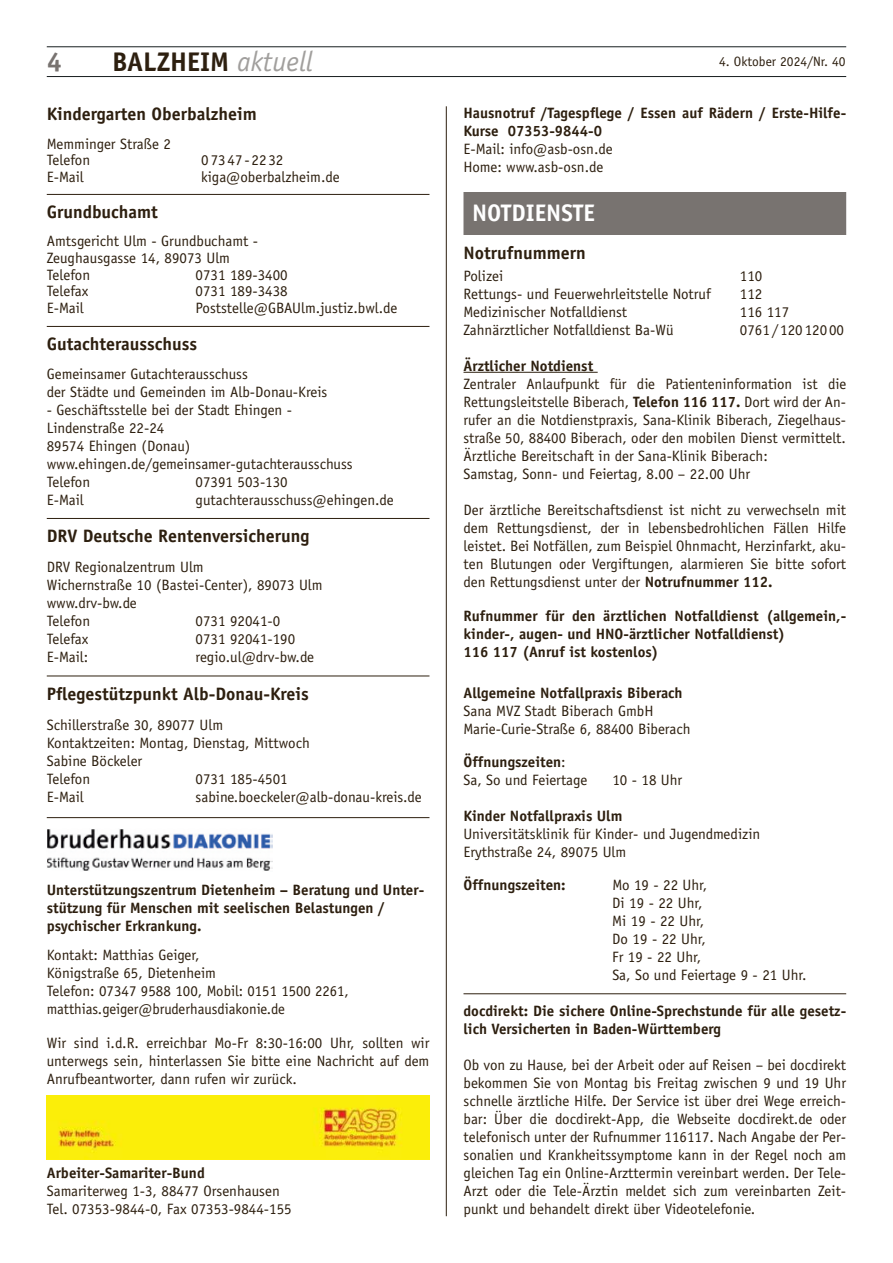
<style>
.page{position:relative;width:893px;height:1263px;background:#fff}
.page>*{position:absolute;margin:0;border:0;box-sizing:border-box;transform-origin:0 0}
.t1{font:700 27px "Officina Sans";color:#2d1f0f}
.t2{font:700 27px "Officina Sans";color:#787370}
.t3{font:700 24px "Officina Sans";color:#fff}
.t4{font:700 18px "Officina Sans";color:#2d1f0f}
.t5{font:15px/18px "Officina Sans";color:#2d1f0f}
.t6{font:700 15px/18px "Officina Sans";color:#2d1f0f}
.t7{font:13.5px "Officina Sans";color:#2d1f0f}
.s1{font-weight:400;font-style:italic;font-size:28.35px;color:#a19f9d}
.s2{font-weight:700}
</style>
<div class="page">
<hr style="left:47px;top:76px;width:799px;height:1px;background:#171d1f">
<hr style="left:47px;top:47px;width:799px;height:1px;background:#171d1f">
<hr style="left:446px;top:106px;width:1px;height:1110px;background:#2d1f0f">
<hr style="left:463px;top:372px;width:135px;height:1px;background:#2d1f0f">
<hr style="left:463px;top:993px;width:383px;height:1px;background:#2d1f0f">
<div style="left:463px;top:192px;width:383px;height:43px;background:#787370"></div>
<hr style="left:47px;top:194px;width:382px;height:1px;background:#2d1f0f">
<hr style="left:47px;top:326px;width:382px;height:1px;background:#2d1f0f">
<hr style="left:47px;top:518px;width:382px;height:1px;background:#2d1f0f">
<hr style="left:47px;top:676px;width:382px;height:1px;background:#2d1f0f">
<hr style="left:47px;top:817px;width:382px;height:1px;background:#2d1f0f">
<img style="left:47px;top:829px;width:226px;height:42px">
<img style="left:47px;top:1095px;width:382px;height:65px">
<h1 class="t2" style="left:47px;top:45px;width:17px">4</h1>
<h1 class="t1" style="left:112px;top:45px;width:202px">BALZHEIM <span class="s1">aktuell</span></h1>
<p class="t7" style="left:719px;top:53px;width:128px">4. Oktober 2024/Nr. 40</p>
<p class="t6" style="left:463px;top:104px;width:384px">Hausnotruf /Tagespflege / Essen auf Rädern / Erste-Hilfe-<br>Kurse 07353-9844-0</p>
<p class="t5" style="left:463px;top:140px;width:151px">E-Mail: info@asb-osn.de<br>Home: www.asb-osn.de</p>
<h2 class="t3" style="left:472px;top:198px;width:125px">NOTDIENSTE</h2>
<p class="t4" style="left:463px;top:241px;width:124px">Notrufnummern</p>
<p class="t5" style="left:463px;top:267px;width:41px">Polizei</p>
<p class="t5" style="left:740px;top:267px;width:24px">110</p>
<p class="t5" style="left:463px;top:285px;width:249px">Rettungs- und Feuerwehrleitstelle Notruf</p>
<p class="t5" style="left:740px;top:285px;width:24px">112</p>
<p class="t5" style="left:463px;top:303px;width:165px">Medizinischer Notfalldienst</p>
<p class="t5" style="left:740px;top:303px;width:51px">116 117</p>
<p class="t5" style="left:463px;top:321px;width:212px">Zahnärztlicher Notfalldienst Ba-Wü</p>
<p class="t5" style="left:740px;top:321px;width:106px">0761/12012000</p>
<p class="t6" style="left:463px;top:356px;width:131px">Ärztlicher Notdienst</p>
<p class="t5" style="left:463px;top:375px;width:384px">Zentraler Anlaufpunkt für die Patienteninformation ist die Rettungsleitstelle Biberach, <span class="s2">Telefon 116 117.</span> Dort wird der An&shy;rufer an die Notdienstpraxis, Sana-Klinik Biberach, Ziegelhaus&shy;straße 50, 88400 Biberach, oder den mobilen Dienst vermittelt.<br>Ärztliche Bereitschaft in der Sana-Klinik Biberach:<br>Samstag, Sonn- und Feiertag, 8.00 – 22.00 Uhr</p>
<p class="t5" style="left:463px;top:501px;width:384px;text-align:justify">Der ärztliche Bereitschaftsdienst ist nicht zu verwechseln mit dem Rettungsdienst, der in lebensbedrohlichen Fällen Hilfe leistet. Bei Notfällen, zum Beispiel Ohnmacht, Herzinfarkt, aku&shy;ten Blutungen oder Vergiftungen, alarmieren Sie bitte sofort den Rettungsdienst unter der <span class="s2">Notrufnummer 112.</span></p>
<p class="t6" style="left:463px;top:607px;width:384px">Rufnummer für den ärztlichen Notfalldienst (allgemein,- kinder-, augen- und HNO-ärztlicher Notfalldienst)<br>116 117 (Anruf ist kostenlos)</p>
<p class="t6" style="left:463px;top:683px;width:221px">Allgemeine Notfallpraxis Biberach</p>
<p class="t5" style="left:463px;top:702px;width:229px">Sana MVZ Stadt Biberach GmbH<br>Marie-Curie-Straße 6, 88400 Biberach</p>
<p class="t5" style="left:463px;top:753px;width:125px"><span class="s2">Öffnungszeiten</span>:<br>Sa, So und Feiertage</p>
<p class="t4" style="left:47px;top:103px;width:212px">Kindergarten Oberbalzheim</p>
<p class="t5" style="left:47px;top:136px;width:126px;line-height:16.5px">Memminger Straße 2<br>Telefon</p>
<p class="t5" style="left:201px;top:151px;width:84px">07347-2232</p>
<p class="t5" style="left:47px;top:168px;width:38px">E-Mail</p>
<p class="t5" style="left:201px;top:168px;width:140px">kiga@oberbalzheim.de</p>
<p class="t4" style="left:47px;top:201px;width:113px">Grundbuchamt</p>
<p class="t5" style="left:47px;top:233px;width:213px;line-height:16.5px">Amtsgericht Ulm - Grundbuchamt -<br>Zeughausgasse 14, 89073 Ulm<br>Telefon</p>
<p class="t5" style="left:196px;top:265px;width:94px">0731 189-3400</p>
<p class="t5" style="left:47px;top:282px;width:43px">Telefax</p>
<p class="t5" style="left:196px;top:282px;width:94px">0731 189-3438</p>
<p class="t5" style="left:47px;top:298px;width:38px">E-Mail</p>
<p class="t5" style="left:196px;top:298px;width:203px">Poststelle@GBAUlm.justiz.bwl.de</p>
<p class="t4" style="left:47px;top:333px;width:152px">Gutachterausschuss</p>
<p class="t5" style="left:47px;top:364px;width:282px">Gemeinsamer Gutachterausschuss<br>der Städte und Gemeinden im Alb-Donau-Kreis</p>
<p class="t5" style="left:47px;top:400px;width:307px">- Geschäftsstelle bei der Stadt Ehingen -<br>Lindenstraße 22-24<br>89574 Ehingen (Donau) www.ehingen.de/gemeinsamer-gutachterausschuss<br>Telefon</p>
<p class="t5" style="left:196px;top:472px;width:94px">07391 503-130</p>
<p class="t5" style="left:47px;top:490px;width:38px">E-Mail</p>
<p class="t5" style="left:196px;top:490px;width:200px">gutachterausschuss@ehingen.de</p>
<p class="t4" style="left:47px;top:525px;width:264px">DRV Deutsche Rentenversicherung</p>
<p class="t5" style="left:47px;top:558px;width:277px">DRV Regionalzentrum Ulm<br>Wichernstraße 10 (Bastei-Center), 89073 Ulm www.drv-bw.de<br>Telefon</p>
<p class="t5" style="left:196px;top:612px;width:86px">0731 92041-0</p>
<p class="t5" style="left:47px;top:630px;width:43px">Telefax</p>
<p class="t5" style="left:196px;top:630px;width:101px">0731 92041-190</p>
<p class="t5" style="left:47px;top:648px;width:43px">E-Mail:</p>
<p class="t5" style="left:196px;top:648px;width:120px">regio.ul@drv-bw.de</p>
<p class="t4" style="left:47px;top:682px;width:264px">Pflegestützpunkt Alb-Donau-Kreis</p>
<p class="t5" style="left:47px;top:715px;width:265px">Schillerstraße 30, 89077 Ulm<br>Kontaktzeiten: Montag, Dienstag, Mittwoch<br>Sabine Böckeler<br>Telefon</p>
<p class="t5" style="left:196px;top:769px;width:94px">0731 185-4501</p>
<p class="t5" style="left:612px;top:771px;width:72px">10 - 18 Uhr</p>
<p class="t6" style="left:463px;top:806px;width:160px">Kinder Notfallpraxis Ulm</p>
<p class="t5" style="left:463px;top:825px;width:298px">Universitätsklinik für Kinder- und Jugendmedizin<br>Erythstraße 24, 89075 Ulm</p>
<p class="t6" style="left:463px;top:875px;width:104px">Öffnungszeiten:</p>
<p class="t5" style="left:612px;top:876px;width:196px">Mo 19 - 22 Uhr,<br>Di 19 - 22 Uhr,<br>Mi 19 - 22 Uhr,<br>Do 19 - 22 Uhr,<br>Fr 19 - 22 Uhr,<br>Sa, So und Feiertage 9 - 21 Uhr.</p>
<p class="t6" style="left:463px;top:1001px;width:384px">docdirekt: Die sichere Online-Sprechstunde für alle gesetz&shy;lich Versicherten in Baden-Württemberg</p>
<p class="t5" style="left:463px;top:1056px;width:384px;text-align:justify">Ob von zu Hause, bei der Arbeit oder auf Reisen – bei docdirekt bekommen Sie von Montag bis Freitag zwischen 9 und 19 Uhr schnelle ärztliche Hilfe. Der Service ist über drei Wege erreich&shy;bar: Über die docdirekt-App, die Webseite docdirekt.de oder telefonisch unter der Rufnummer 116117. Nach Angabe der Per&shy;sonalien und Krankheitssymptome kann in der Regel noch am gleichen Tag ein Online-Arzttermin vereinbart werden. Der Tele-Arzt oder die Tele-Ärztin meldet sich zum vereinbarten Zeit&shy;punkt und behandelt direkt über Videotelefonie.</p>
<p class="t5" style="left:47px;top:787px;width:38px">E-Mail</p>
<p class="t5" style="left:196px;top:787px;width:228px">sabine.boeckeler@alb-donau-kreis.de</p>
<p class="t6" style="left:47px;top:881px;width:379px">Unterstützungszentrum Dietenheim – Beratung und Unter&shy;stützung für Menschen mit seelischen Belastungen / psychischer Erkrankung.</p>
<p class="t5" style="left:47px;top:946px;width:304px">Kontakt: Matthias Geiger,<br>Königstraße 65, Dietenheim<br>Telefon: 07347 9588 100, Mobil: 0151 1500 2261, matthias.geiger@bruderhausdiakonie.de</p>
<p class="t5" style="left:47px;top:1034px;width:384px;text-align:justify">Wir sind i.d.R. erreichbar Mo-Fr 8:30-16:00 Uhr, sollten wir unterwegs sein, hinterlassen Sie bitte eine Nachricht auf dem Anrufbeantworter, dann rufen wir zurück.</p>
<p class="t6" style="left:47px;top:1163px;width:160px">Arbeiter-Samariter-Bund</p>
<p class="t5" style="left:47px;top:1182px;width:246px">Samariterweg 1-3, 88477 Orsenhausen<br>Tel. 07353-9844-0, Fax 07353-9844-155</p>
</div>
